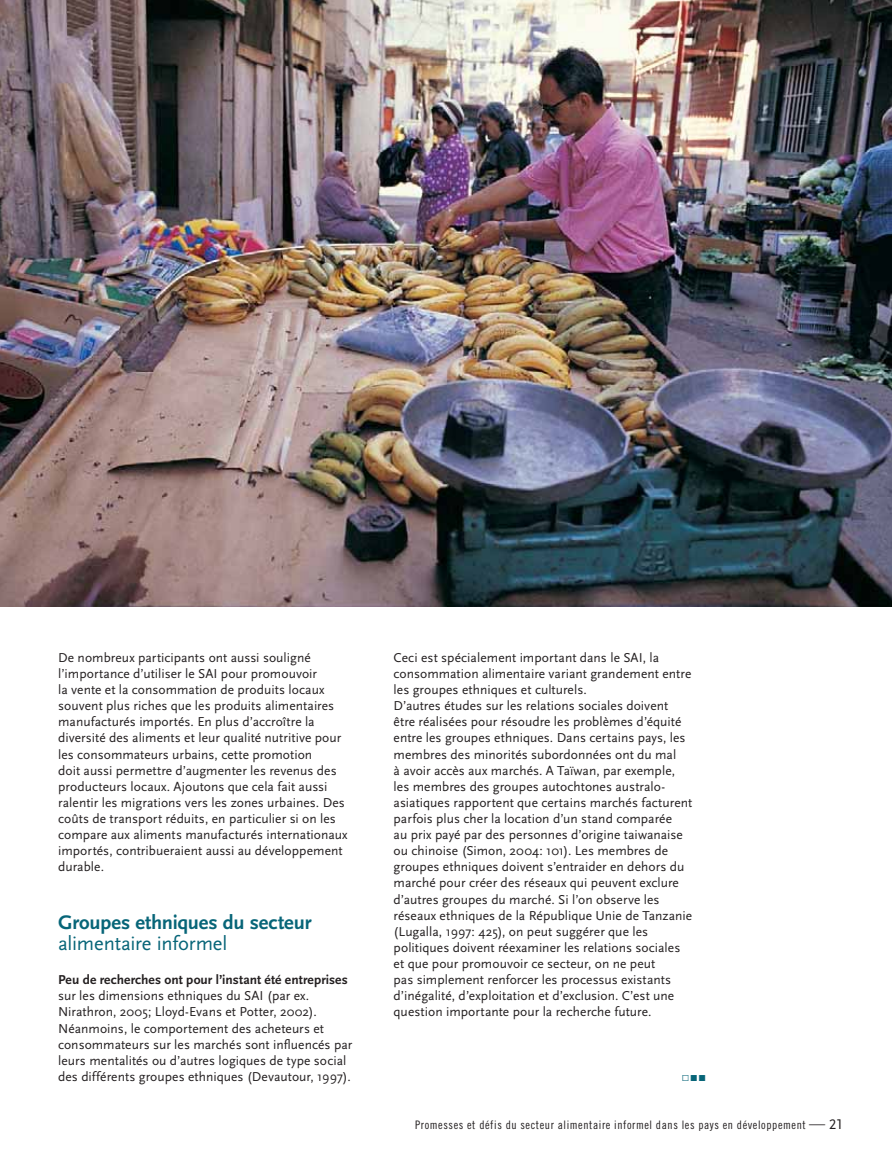
<style>
.page{position:relative;width:892px;height:1163px;background:#fff}
.page>*{position:absolute;margin:0;border:0;box-sizing:border-box;transform-origin:0 0}
.t1{font:700 20.55px "Scala Sans";letter-spacing:-.01em;color:#076578}
.t2{font:20.55px "Scala Sans";letter-spacing:-.01em;color:#076578}
.t3{font:13.5px/16px "Scala Sans";color:#231f20}
.t4{font:700 13.5px "Scala Sans";color:#231f20}
.t5{font:13.2px "Scala Sans";color:#076578}
.t6{font:11.7px "Trade Gothic Cond Eighteen";letter-spacing:.05em;color:#231f20}
.s1{font-size:16.05px}
.s2{font-family:"Scala Sans Caps";font-size:14.7px}
</style>
<div class="page">
<img style="left:0;top:0;width:891px;height:607px">
<p class="t3" style="left:58px;top:650px;width:291px">De nombreux participants ont aussi souligné l’importance d’utiliser le SAI pour promouvoir<br>la vente et la consommation de produits locaux souvent plus riches que les produits alimentaires manufacturés importés. En plus d’accroître la diversité des aliments et leur qualité nutritive pour les consommateurs urbains, cette promotion<br>doit aussi permettre d’augmenter les revenus des producteurs locaux. Ajoutons que cela fait aussi ralentir les migrations vers les zones urbaines. Des coûts de transport réduits, en particulier si on les compare aux aliments manufacturés internationaux importés, contribueraient aussi au développement durable.</p>
<h1 class="t1" style="left:58px;top:914px;width:255px">Groupes ethniques du secteur</h1>
<h1 class="t2" style="left:58px;top:933px;width:171px">alimentaire informel</h1>
<p class="t4" style="left:58px;top:974px;width:291px">Peu de recherches ont pour l’instant été entreprises</p>
<p class="t3" style="left:58px;top:988px;width:295px">sur les dimensions ethniques du SAI (par ex.<br>Nirathron, 2005; Lloyd-Evans et Potter, 2002).<br>Néanmoins, le comportement des acheteurs et consommateurs sur les marchés sont influencés par leurs mentalités ou d’autres logiques de type social des différents groupes ethniques (Devautour, 1997).</p>
<p class="t3" style="left:393px;top:650px;width:300px">Ceci est spécialement important dans le SAI, la consommation alimentaire variant grandement entre les groupes ethniques et culturels.<br>D’autres études sur les relations sociales doivent être réalisées pour résoudre les problèmes d’équité entre les groupes ethniques. Dans certains pays, les membres des minorités subordonnées ont du mal<br>à avoir accès aux marchés. A Taïwan, par exemple, les membres des groupes autochtones australo&shy;asiatiques rapportent que certains marchés facturent parfois plus cher la location d’un stand comparée<br>au prix payé par des personnes d’origine taiwanaise ou chinoise (Simon, 2004: 101). Les membres de groupes ethniques doivent s’entraider en dehors du marché pour créer des réseaux qui peuvent exclure d’autres groupes du marché. Si l’on observe les réseaux ethniques de la République Unie de Tanzanie (Lugalla, 1997: 425), on peut suggérer que les politiques doivent réexaminer les relations sociales et que pour promouvoir ce secteur, on ne peut<br>pas simplement renforcer les processus existants d’inégalité, d’exploitation et d’exclusion. C’est une question importante pour la recherche future.</p>
<p class="t5" style="left:681px;top:1070px;width:26px">∏ππ</p>
<p class="t6" style="left:415px;top:1120px;width:429px">Promesses et défis du secteur alimentaire informel dans les pays en développement <span class="s1">—</span> <span class="s2">21</span></p>
</div>
